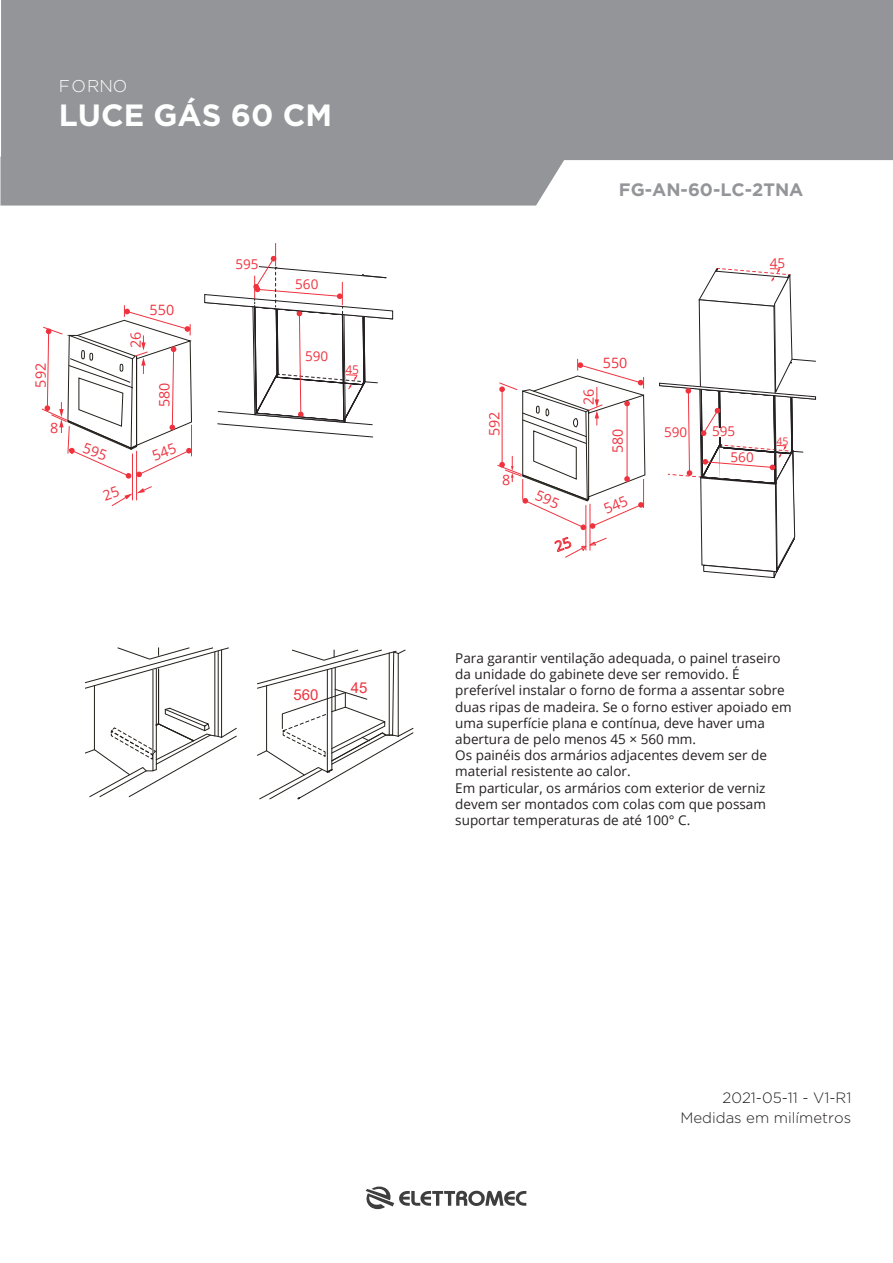
<style>
.page{position:relative;width:893px;height:1263px;background:#fff}
.page>*{position:absolute;margin:0;border:0;box-sizing:border-box;transform-origin:0 0}
.t1{font:700 30.75px "Gotham";color:#fff}
.t2{font:700 18px "Gotham";color:#939598}
.t3{font:300 17.1px "Gotham";letter-spacing:.04em;color:#fff}
.t4{font:300 15px/19.8px "Gotham";color:#231f20;text-align:right}
.t5{font:15px "Arial";color:#ee333f}
.t6{font:14.25px "Open Sans";color:#ee333f}
.t7{font:13.5px/16.2px "Open Sans";color:#231f20}
.t8{font:13.5px "Open Sans";color:#ee333f}
.t9{font:12px "Open Sans";color:#ee333f}
.t10{font:10.5px "Open Sans";color:#ee353f}
</style>
<div class="page">
<svg style="left:0;top:0;width:893px;height:206px;background:#9c9ea1"></svg>
<svg style="left:365px;top:1186px;width:161px;height:24px"></svg>
<svg style="left:84px;top:647px;width:153px;height:151px"></svg>
<svg style="left:257px;top:649px;width:157px;height:151px"></svg>
<hr style="left:132px;top:454px;width:1px;height:46px;background:#ee333f">
<hr style="left:136px;top:451px;width:1px;height:49px;background:#ee333f">
<hr style="left:585px;top:505px;width:1px;height:45px;background:#ee333f">
<hr style="left:590px;top:504px;width:1px;height:46px;background:#ee333f">
<svg style="left:554px;top:536px;width:53px;height:22px"></svg>
<svg style="left:204px;top:243px;width:189px;height:195px"></svg>
<svg style="left:659px;top:268px;width:157px;height:311px"></svg>
<div style="left:716px;top:428px;width:11px;height:8px;background:#fff"></div>
<svg style="left:41px;top:305px;width:151px;height:174px"></svg>
<svg style="left:111px;top:486px;width:41px;height:21px"></svg>
<svg style="left:497px;top:359px;width:149px;height:171px"></svg>
<p class="t3" style="left:59px;top:77px;width:70px">FORNO</p>
<h1 class="t1" style="left:59px;top:97px;width:275px">LUCE GÁS 60 CM</h1>
<p class="t6" style="left:31px;top:388px;width:26px;rotate:-90deg">592</p>
<p class="t6" style="left:126px;top:348px;width:18px;rotate:-90deg">26</p>
<p class="t6" style="left:150px;top:300px;width:26px">550</p>
<p class="t6" style="left:155px;top:407px;width:26px;rotate:-90deg">580</p>
<p class="t8" style="left:235px;top:255px;width:25px">595</p>
<p class="t8" style="left:295px;top:275px;width:25px">560</p>
<p class="t8" style="left:305px;top:347px;width:25px">590</p>
<p class="t9" style="left:345px;top:361px;width:15px">45</p>
<p class="t6" style="left:50px;top:418px;width:10px">8</p>
<p class="t6" style="left:484px;top:436px;width:26px;rotate:-90deg">592</p>
<p class="t6" style="left:502px;top:470px;width:10px">8</p>
<h2 class="t2" style="left:619px;top:180px;width:186px">FG-AN-60-LC-2TNA</h2>
<p class="t8" style="left:770px;top:254px;width:17px">45</p>
<p class="t6" style="left:579px;top:405px;width:18px;rotate:-90deg">26</p>
<p class="t6" style="left:603px;top:353px;width:26px">550</p>
<p class="t6" style="left:608px;top:453px;width:26px;rotate:-90deg">580</p>
<p class="t8" style="left:664px;top:422px;width:25px">590</p>
<p class="t8" style="left:712px;top:422px;width:25px">595</p>
<p class="t8" style="left:730px;top:447px;width:25px">560</p>
<p class="t10" style="left:776px;top:434px;width:14px">45</p>
<p class="t5" style="left:294px;top:685px;width:27px">560</p>
<p class="t5" style="left:351px;top:677px;width:18px">45</p>
<p class="t7" style="left:455px;top:650px;width:338px">Para garantir ventilação adequada, o painel traseiro da unidade do gabinete deve ser removido. É preferível instalar o forno de forma a assentar sobre duas ripas de madeira. Se o forno estiver apoiado em uma superfície plana e contínua, deve haver uma abertura de pelo menos 45 × 560 mm.<br>Os painéis dos armários adjacentes devem ser de material resistente ao calor.<br>Em particular, os armários com exterior de verniz devem ser montados com colas com que possam suportar temperaturas de até 100° C.</p>
<p class="t4" style="left:680px;top:1087px;width:172px">2021-05-11 - V1-R1<br>Medidas em milímetros</p>
</div>
